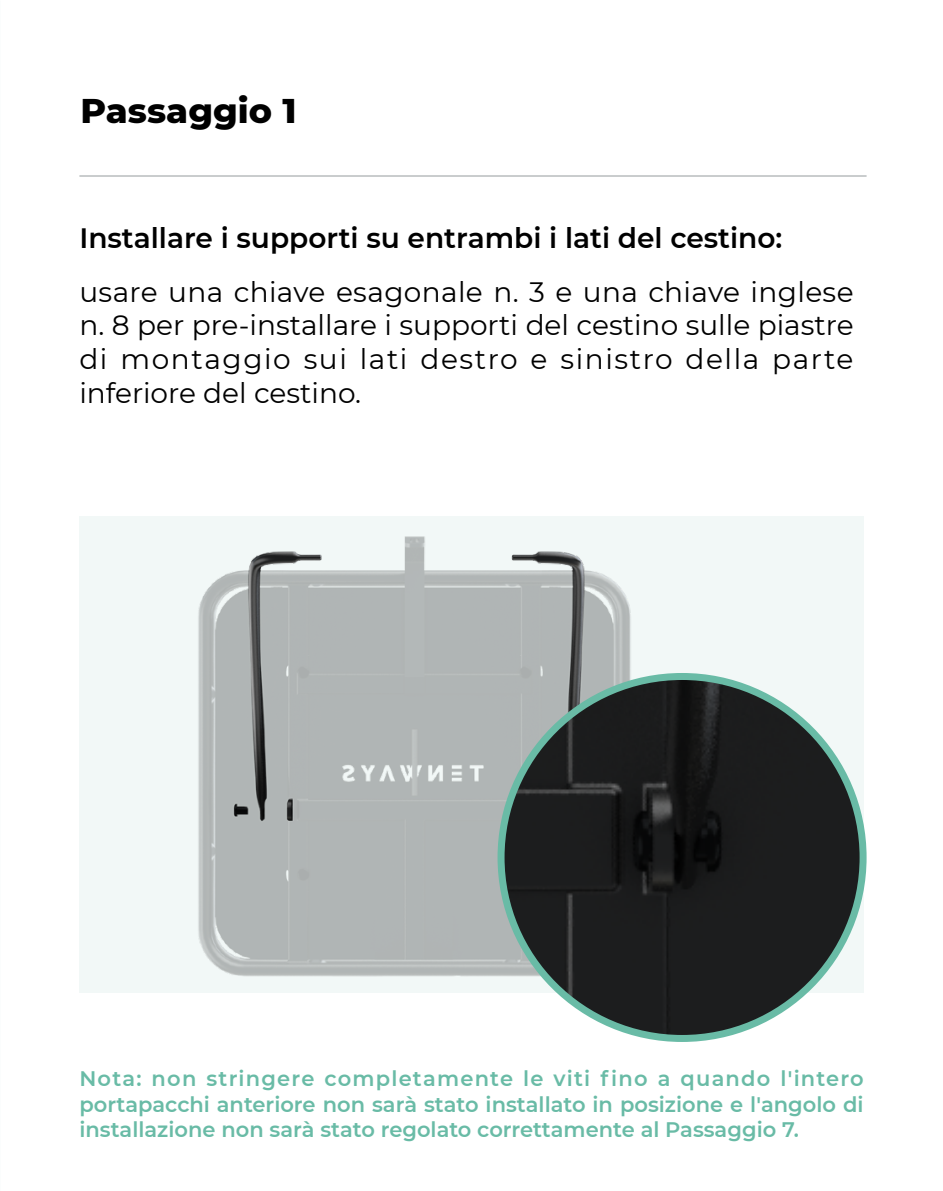
<style>
.page{position:relative;width:943px;height:1191px;background:#fff}
.page>*{position:absolute;margin:0;border:0;box-sizing:border-box;transform-origin:0 0}
.t1{font:800 35px "Montserrat";color:#000}
.t2{font:28px/33.6px "Montserrat";letter-spacing:.055em;color:#000;text-align:justify}
.t3{font:600 28px "Montserrat";color:#000}
.t4{font:600 21px/25.2px "Montserrat";color:#69bba6;text-align:justify}
</style>
<div class="page">
<img style="left:79px;top:516px;width:784px;height:477px">
<hr style="left:79px;top:175px;width:787px;height:2px;background:#959c9d">
<img style="left:501px;top:676px;width:362px;height:362px;border-radius:181px">
<h1 class="t1" style="left:81px;top:84px;width:217px">Passaggio 1</h1>
<h2 class="t3" style="left:79px;top:218px;width:704px">Installare i supporti su entrambi i lati del cestino:</h2>
<h2 class="t2" style="left:79px;top:274px;width:775px">usare una chiave esagonale n. 3 e una chiave inglese n. 8 per pre-installare i supporti del cestino sulle piastre di montaggio sui lati destro e sinistro della parte inferiore del cestino.</h2>
<p class="t4" style="left:79px;top:1065px;width:786px">Nota: non stringere completamente le viti fino a quando l'intero portapacchi anteriore non sarà stato installato in posizione e l'angolo di installazione non sarà stato regolato correttamente al Passaggio 7.</p>
</div>
